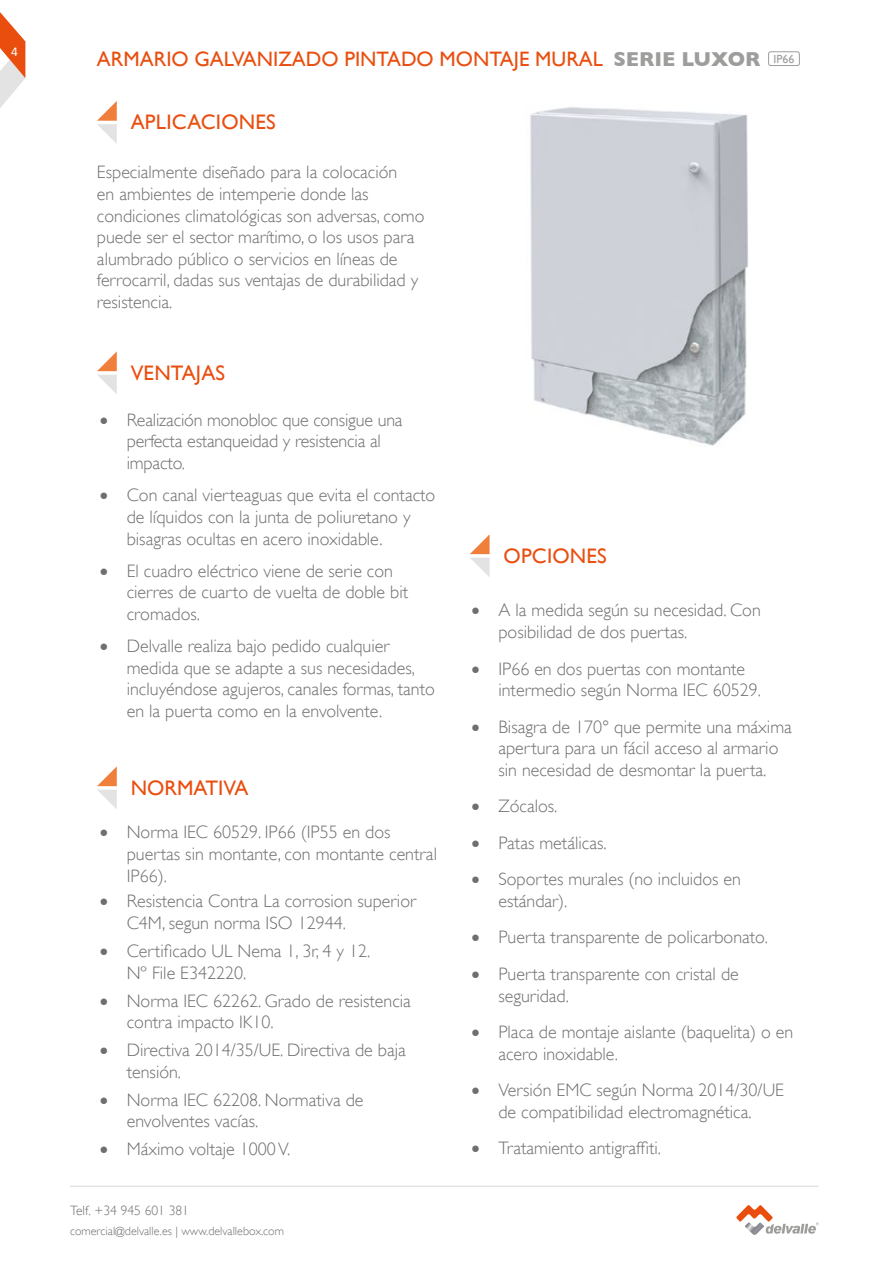
<style>
.page{position:relative;width:893px;height:1263px;background:#fff}
.page>*{position:absolute;margin:0;border:0;box-sizing:border-box;transform-origin:0 0}
.t1{font:21px "Gill Sans";letter-spacing:.01em;color:#e94e0f}
.t2{font:20.85px "Gill Sans";color:#e94e0f}
.t3{font:300 18px/21.6px "Gill Sans";color:#706f6f}
.t4{font:300 13.5px "Gill Sans";color:#706f6f}
.t5{font:13.5px "Calibri";color:#fff}
.t6{font:300 12px "Gill Sans";color:#706f6f}
.s1{font-weight:700;font-size:20.55px;color:#9d9d9c}
.s2{font-style:inherit}
</style>
<div class="page">
<svg style="left:0;top:12px;width:26px;height:96px"></svg>
<hr style="left:71px;top:1185px;width:747px;height:2px;background:#e3e3e3">
<svg style="left:736px;top:1205px;width:83px;height:29px"></svg>
<img style="left:745px;top:1222px;width:19px;height:13px">
<img style="left:530px;top:107px;width:218px;height:339px">
<svg style="left:470px;top:534px;width:20px;height:43px"></svg>
<svg style="left:97px;top:101px;width:20px;height:43px"></svg>
<svg style="left:97px;top:351px;width:20px;height:43px"></svg>
<svg style="left:97px;top:766px;width:20px;height:43px"></svg>
<div style="left:768px;top:51px;width:32px;height:15px;border:1px solid #9d9d9c;border-radius:2px"></div>
<p class="t5" style="left:11px;top:43px;width:8px">4</p>
<p class="t2" style="left:97px;top:47px;width:699px">ARMARIO GALVANIZADO PINTADO MONTAJE MURAL <span class="s1">SERIE LUXOR</span> <sup>IP66</sup></p>
<p class="t1" style="left:131px;top:110px;width:147px">APLICACIONES</p>
<p class="t3" style="left:97px;top:162px;width:329px">Especialmente diseñado para la colocación<br>en ambientes de intemperie donde las condiciones climatológicas son adversas, como puede ser el sector marítimo, o los usos para alumbrado público o servicios en líneas de ferrocarril, dadas sus ventajas de durabilidad y resistencia.</p>
<p class="t1" style="left:131px;top:360px;width:96px">VENTAJAS</p>
<p class="t3" style="left:127px;top:409px;width:277px;text-indent:-27px">• Realización monobloc que consigue una perfecta estanqueidad y resistencia al impacto.</p>
<p class="t3" style="left:127px;top:484px;width:310px;text-indent:-27px">• Con canal vierteaguas que evita el contacto de líquidos con la junta de poliuretano y bisagras ocultas en acero inoxidable.</p>
<p class="t3" style="left:127px;top:560px;width:283px;text-indent:-27px">• El cuadro eléctrico viene de serie con cierres de cuarto de vuelta de doble bit cromados.</p>
<p class="t3" style="left:127px;top:635px;width:310px;text-indent:-27px">• Delvalle realiza bajo pedido cualquier medida que se adapte a sus necesidades, incluyéndose agujeros, canales formas, tanto en la puerta como en la envolvente.</p>
<p class="t1" style="left:131px;top:775px;width:119px">NORMATIVA</p>
<p class="t3" style="left:127px;top:822px;width:312px;text-indent:-27px">• Norma IEC 60529. IP66 (IP55 en dos puertas sin montante, con montante central<br>IP66).</p>
<p class="t3" style="left:127px;top:891px;width:291px;text-indent:-27px">• Resistencia Contra La corrosion superior<br>C4M, segun norma ISO 12944.</p>
<p class="t3" style="left:127px;top:940px;width:245px;text-indent:-27px">• Certificado UL Nema 1, 3r, 4 y 12.<br>Nº File E342220.</p>
<p class="t3" style="left:127px;top:990px;width:286px;text-indent:-27px">• Norma IEC 62262. Grado de resistencia contra impacto IK10.</p>
<p class="t3" style="left:127px;top:1039px;width:281px;text-indent:-27px">• Directiva 2014/35/UE. Directiva de baja tensión.</p>
<p class="t3" style="left:127px;top:1089px;width:238px;text-indent:-27px">• Norma IEC 62208. Normativa de envolventes vacías.</p>
<p class="t3" style="left:100px;top:1138px;width:192px">• Máximo voltaje 1000 V.</p>
<p class="t4" style="left:70px;top:1203px;width:120px"><span class="s2">Telf.</span> +34 945 601 381</p>
<p class="t6" style="left:70px;top:1223px;width:215px">comercial@delvalle.es | www.delvallebox.com</p>
<p class="t1" style="left:503px;top:543px;width:105px">OPCIONES</p>
<p class="t3" style="left:498px;top:600px;width:264px;text-indent:-27px">• A la medida según su necesidad. Con posibilidad de dos puertas.</p>
<p class="t3" style="left:498px;top:658px;width:264px;text-indent:-27px">• IP66 en dos puertas con montante intermedio según Norma IEC 60529.</p>
<p class="t3" style="left:498px;top:716px;width:295px;text-indent:-27px">• Bisagra de 170° que permite una máxima apertura para un fácil acceso al armario sin necesidad de desmontar la puerta.</p>
<p class="t3" style="left:471px;top:795px;width:88px">• Zócalos.</p>
<p class="t3" style="left:471px;top:832px;width:137px">• Patas metálicas.</p>
<p class="t3" style="left:498px;top:868px;width:244px;text-indent:-27px">• Soportes murales (no incluidos en estándar).</p>
<p class="t3" style="left:471px;top:926px;width:298px">• Puerta transparente de policarbonato.</p>
<p class="t3" style="left:498px;top:963px;width:242px;text-indent:-27px">• Puerta transparente con cristal de seguridad.</p>
<p class="t3" style="left:498px;top:1021px;width:296px;text-indent:-27px">• Placa de montaje aislante (baquelita) o en acero inoxidable.</p>
<p class="t3" style="left:471px;top:1079px;width:314px;text-align:center">• Versión EMC según Norma 2014/30/UE de compatibilidad electromagnética.</p>
<p class="t3" style="left:471px;top:1137px;width:191px">• Tratamiento antigraffiti.</p>
</div>
